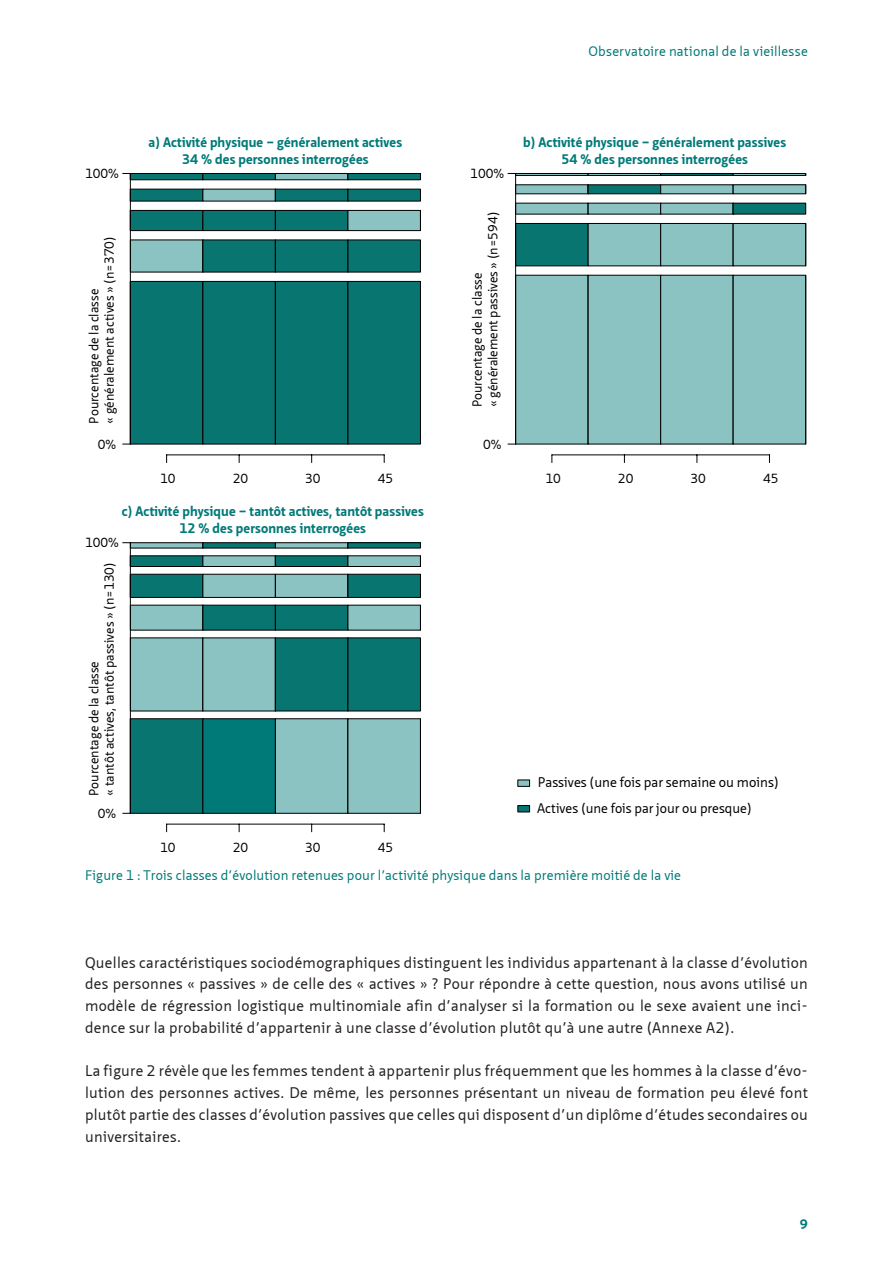
<style>
.page{position:relative;width:893px;height:1263px;background:#fff}
.page>*{position:absolute;margin:0;border:0;box-sizing:border-box;transform-origin:0 0}
.Text{font:15px/21.8px "Neue Sans Pro";letter-spacing:.02em;color:#231f20;text-align:justify}
.t1{font:13.65px "Neue Sans Pro";color:#000001}
.t2{font:700 13.5px/16.2px "Neue Sans Pro";letter-spacing:.01em;color:#007a78;text-align:center}
.Legende{font:13.5px "Neue Sans Pro";letter-spacing:.01em;color:#007a78}
.t3{font:13.35px "Neue Sans Pro";color:#000001}
.t4{font:12.9px/15.5px "Neue Sans Pro";color:#000001}
</style>
<div class="page">
<div style="left:130px;top:281px;width:73px;height:163px;background:#097571"></div>
<div style="left:130px;top:239px;width:73px;height:34px;background:#8bc3c2"></div>
<div style="left:130px;top:210px;width:73px;height:21px;background:#097571;border:1px solid #000001"></div>
<div style="left:130px;top:189px;width:73px;height:13px;background:#097571;border:1px solid #000001"></div>
<div style="left:130px;top:173px;width:73px;height:7px;background:#097571;border:1px solid #000001"></div>
<svg style="left:166px;top:173px;width:255px;height:290px"></svg>
<svg style="left:123px;top:173px;width:7px;height:7px"></svg>
<hr style="left:130px;top:173px;width:1px;height:271px;background:#000001">
<div style="left:515px;top:275px;width:74px;height:169px;background:#8bc3c2;border:1px solid #000001"></div>
<div style="left:588px;top:275px;width:73px;height:169px;background:#8bc3c2;border:1px solid #000001"></div>
<div style="left:660px;top:275px;width:74px;height:169px;background:#8bc3c2;border:1px solid #000001"></div>
<div style="left:733px;top:275px;width:73px;height:169px;background:#8bc3c2"></div>
<div style="left:733px;top:275px;width:73px;height:169px;border:1px solid #000001"></div>
<hr style="left:805px;top:275px;width:1px;height:169px;background:#000001">
<div style="left:515px;top:223px;width:74px;height:43px;background:#097571;border:1px solid #000001"></div>
<div style="left:588px;top:223px;width:73px;height:43px;background:#8bc3c2;border:1px solid #000001"></div>
<div style="left:660px;top:223px;width:74px;height:43px;background:#8bc3c2;border:1px solid #000001"></div>
<div style="left:733px;top:223px;width:73px;height:43px;background:#8bc3c2"></div>
<div style="left:733px;top:223px;width:73px;height:43px;border:1px solid #000001"></div>
<hr style="left:805px;top:223px;width:1px;height:43px;background:#000001">
<div style="left:515px;top:203px;width:74px;height:12px;background:#8bc3c2"></div>
<div style="left:588px;top:203px;width:73px;height:12px;background:#8bc3c2"></div>
<div style="left:660px;top:203px;width:74px;height:12px;background:#8bc3c2"></div>
<div style="left:733px;top:203px;width:73px;height:11px;background:#097571"></div>
<div style="left:733px;top:203px;width:73px;height:12px;border:1px solid #000001"></div>
<div style="left:515px;top:184px;width:74px;height:10px;background:#8bc3c2"></div>
<div style="left:588px;top:184px;width:73px;height:10px;background:#097571;border:1px solid #000001"></div>
<div style="left:660px;top:184px;width:74px;height:10px;background:#8bc3c2"></div>
<div style="left:733px;top:185px;width:73px;height:9px;background:#8bc3c2"></div>
<div style="left:733px;top:184px;width:73px;height:10px;border:1px solid #000001"></div>
<div style="left:515px;top:173px;width:74px;height:3px;background:#8bc3c2;border:1px solid #000001"></div>
<div style="left:588px;top:173px;width:73px;height:3px;background:#8bc3c2;border:1px solid #000001"></div>
<div style="left:660px;top:173px;width:74px;height:3px;background:#097571;border:1px solid #000001"></div>
<div style="left:733px;top:173px;width:73px;height:3px;border:1px solid #000001"></div>
<hr style="left:552px;top:454px;width:217px;height:1px;background:#000001">
<hr style="left:515px;top:173px;width:1px;height:271px;background:#000001">
<div style="left:130px;top:718px;width:73px;height:96px;background:#097571;border:1px solid #000001"></div>
<div style="left:130px;top:637px;width:73px;height:74px;background:#8bc3c2"></div>
<div style="left:130px;top:605px;width:73px;height:26px;background:#8bc3c2"></div>
<div style="left:130px;top:574px;width:73px;height:24px;background:#097571;border:1px solid #000001"></div>
<div style="left:130px;top:555px;width:73px;height:12px;background:#097571;border:1px solid #000001"></div>
<svg style="left:130px;top:542px;width:36px;height:6px"></svg>
<svg style="left:166px;top:542px;width:255px;height:291px"></svg>
<hr style="left:130px;top:543px;width:1px;height:270px;background:#000001">
<div style="left:517px;top:779px;width:13px;height:8px;background:#8bc3c2;border:1px solid #000001"></div>
<div style="left:517px;top:805px;width:13px;height:7px;background:#097571;border:1px solid #000001"></div>
<p class="Legende" style="left:588px;top:43px;width:221px">Observatoire national de la vieillesse</p>
<p class="t4" style="left:85px;top:166px;width:35px">100%</p>
<p class="t4" style="left:86px;top:424px;width:189px;rotate:-90deg">Pourcentage de la classe<br>« généralement actives » (n=370)</p>
<p class="t4" style="left:98px;top:436px;width:20px">0%</p>
<p class="t2" style="left:149px;top:134px;width:255px">a) Activité physique – généralement actives<br>34 % des personnes interrogées</p>
<p class="t2" style="left:523px;top:134px;width:265px">b) Activité physique – généralement passives<br>54 % des personnes interrogées</p>
<p class="t4" style="left:470px;top:166px;width:35px">100%</p>
<p class="t4" style="left:469px;top:407px;width:197px;rotate:-90deg">Pourcentage de la classe<br>« généralement passives » (n=594)</p>
<p class="t4" style="left:160px;top:470px;width:17px">10</p>
<p class="t4" style="left:233px;top:470px;width:17px">20</p>
<p class="t4" style="left:305px;top:470px;width:17px">30</p>
<p class="t4" style="left:378px;top:470px;width:17px">45</p>
<p class="t4" style="left:483px;top:436px;width:20px">0%</p>
<p class="t4" style="left:545px;top:470px;width:17px">10</p>
<p class="t4" style="left:618px;top:470px;width:17px">20</p>
<p class="t4" style="left:690px;top:470px;width:17px">30</p>
<p class="t4" style="left:763px;top:470px;width:17px">45</p>
<p class="t2" style="left:122px;top:503px;width:304px">c) Activité physique – tantôt actives, tantôt passives<br>12 % des personnes interrogées</p>
<p class="t4" style="left:85px;top:535px;width:35px">100%</p>
<p class="t4" style="left:86px;top:796px;width:235px;rotate:-90deg">Pourcentage de la classe<br>« tantôt actives, tantôt passives » (n=130)</p>
<p class="t4" style="left:98px;top:805px;width:20px">0%</p>
<p class="t4" style="left:160px;top:839px;width:17px">10</p>
<p class="t4" style="left:233px;top:839px;width:17px">20</p>
<p class="t4" style="left:305px;top:839px;width:17px">30</p>
<p class="t4" style="left:378px;top:839px;width:17px">45</p>
<p class="t1" style="left:538px;top:774px;width:242px">Passives (une fois par semaine ou moins)</p>
<p class="t3" style="left:537px;top:800px;width:216px">Actives (une fois par jour ou presque)</p>
<p class="Legende" style="left:85px;top:866px;width:598px">Figure 1 : Trois classes d’évolution retenues pour l’activité physique dans la première moitié de la vie</p>
<p class="Text" style="left:85px;top:951px;width:724px">Quelles caractéristiques sociodémographiques distinguent les individus appartenant à la classe d’évolution des personnes « passives » de celle des « actives » ? Pour répondre à cette question, nous avons utilisé un modèle de régression logistique multinomiale afin d’analyser si la formation ou le sexe avaient une inci&shy;dence sur la probabilité d’appartenir à une classe d’évolution plutôt qu’à une autre (Annexe A2).</p>
<p class="Text" style="left:85px;top:1060px;width:724px">La figure 2 révèle que les femmes tendent à appartenir plus fréquemment que les hommes à la classe d’évo&shy;lution des personnes actives. De même, les personnes présentant un niveau de formation peu élevé font plutôt partie des classes d’évolution passives que celles qui disposent d’un diplôme d’études secondaires ou universitaires.</p>
<p class="t2" style="left:800px;top:1215px;width:10px">9</p>
</div>
